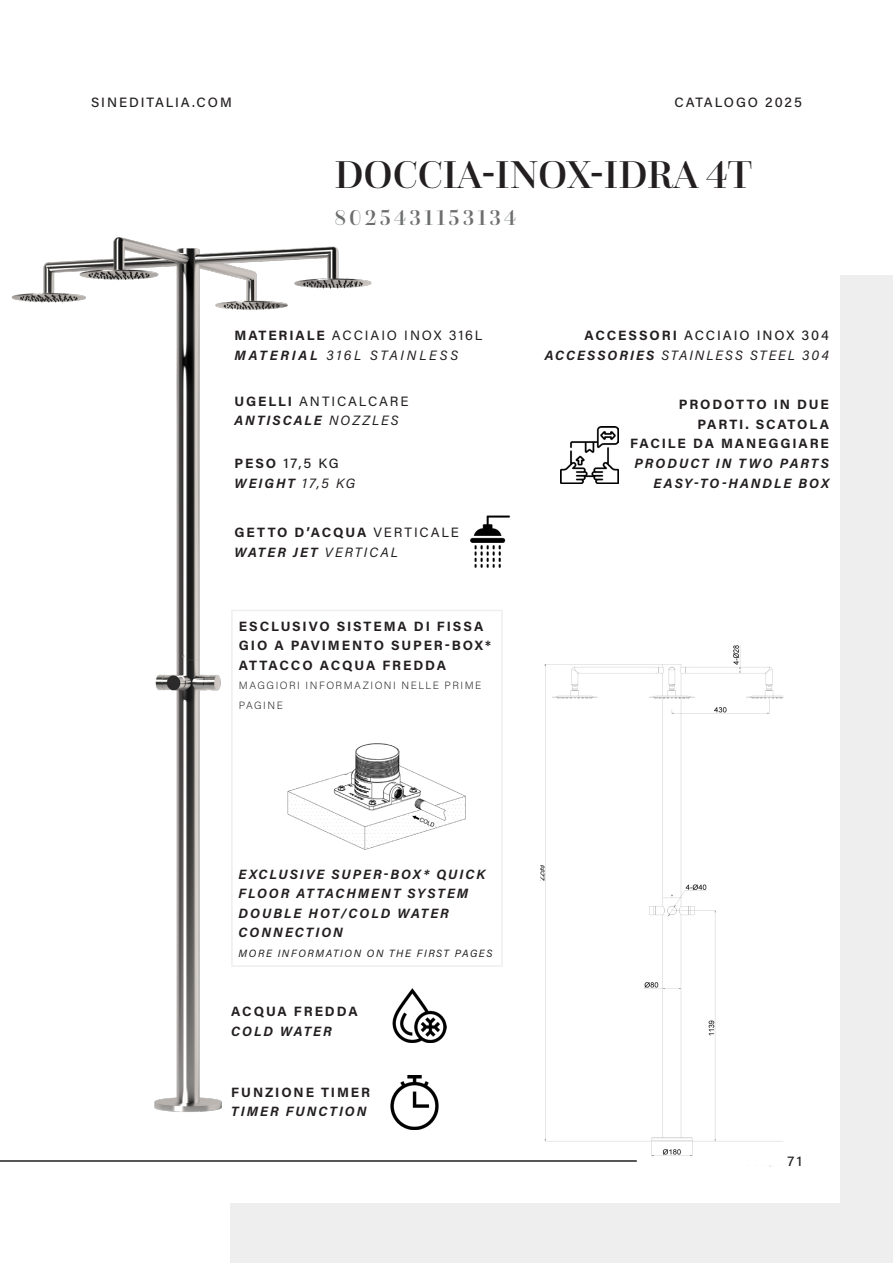
<style>
.page{position:relative;width:893px;height:1263px;background:#fff}
.page>*{position:absolute;margin:0;border:0;box-sizing:border-box;transform-origin:0 0}
.Heading_15_pt___All_Caps{font:500 40.5px "Questa Grande";color:#231f20}
.Subheading_9_pt___All_Caps{font:500 22.5px "Questa Grande";letter-spacing:.14em;color:#6c6d6d}
.Subheading_9_pt___All_Caps-2{font:italic 700 13.5px/19.5px "Acumin Pro";letter-spacing:.145em;color:#231f20}
.Subheading_9_pt___All_Caps-3{font:700 13.5px/19.5px "Acumin Pro";letter-spacing:.14em;color:#231f20}
.Subheading_9_pt___All_Caps-4{font:500 13.5px "Acumin Pro";letter-spacing:.14em;color:#231f20}
.Subheading_9_pt___All_Caps-5{font:13.5px "Acumin Pro";letter-spacing:.14em;color:#231f20}
.Subheading_9_pt___All_Caps-6{font:italic 13.5px "Acumin Pro";letter-spacing:.155em;color:#231f20}
.Subheading_9_pt___All_Caps-7{font:italic 13.5px "Acumin Pro";letter-spacing:.2em;color:#231f20}
.Subheading_9_pt___All_Caps-8{font:200 10.5px/19.5px "Acumin Pro";letter-spacing:.145em;color:#231f20}
.Subheading_9_pt___All_Caps-9{font:italic 10.5px "Acumin Pro";letter-spacing:.15em;color:#231f20}
.s1{font-weight:700}
.s2{font-weight:400}
</style>
<div class="page">
<div style="left:231px;top:276px;width:662px;height:987px;background:#eeeeef"></div>
<div style="left:53px;top:60px;width:787px;height:1143px;background:#fff"></div>
<img style="left:11px;top:237px;width:361px;height:875px">
<img style="left:540px;top:644px;width:243px;height:512px">
<img style="left:285px;top:730px;width:181px;height:123px">
<hr style="left:231px;top:610px;width:2px;height:357px;background:#eeeeef">
<hr style="left:501px;top:610px;width:2px;height:357px;background:#eeeeef">
<hr style="left:233px;top:965px;width:268px;height:2px;background:#eeeeef">
<hr style="left:231px;top:610px;width:270px;height:1px;background:#eeeeef">
<img style="left:470px;top:515px;width:41px;height:53px">
<img style="left:392px;top:988px;width:55px;height:55px">
<img style="left:390px;top:1075px;width:49px;height:54px">
<img style="left:561px;top:426px;width:57px;height:58px">
<hr style="left:0;top:1160px;width:637px;height:2px;background:#231f20">
<p class="Subheading_9_pt___All_Caps-4" style="left:91px;top:93px;width:142px">SINEDITALIA.COM</p>
<p class="Subheading_9_pt___All_Caps-4" style="left:674px;top:93px;width:129px">CATALOGO 2025</p>
<p class="Heading_15_pt___All_Caps" style="left:334px;top:150px;width:419px">DOCCIA-INOX-IDRA 4T</p>
<p class="Subheading_9_pt___All_Caps" style="left:334px;top:204px;width:184px">8025431153134</p>
<p class="Subheading_9_pt___All_Caps-5" style="left:235px;top:326px;width:249px"><span class="s1">MATERIALE</span> ACCIAIO INOX 316L</p>
<p class="Subheading_9_pt___All_Caps-7" style="left:235px;top:346px;width:225px"><span class="s1">MATERIAL</span> 316L STAINLESS</p>
<p class="Subheading_9_pt___All_Caps-5" style="left:235px;top:392px;width:176px"><span class="s1">UGELLI</span> ANTICALCARE</p>
<p class="Subheading_9_pt___All_Caps-2" style="left:235px;top:410px;width:165px">ANTISCALE <span class="s2">NOZZLES</span></p>
<p class="Subheading_9_pt___All_Caps-4" style="left:235px;top:454px;width:106px"><span class="s1">PESO</span> 17,5 KG</p>
<p class="Subheading_9_pt___All_Caps-2" style="left:235px;top:472px;width:122px">WEIGHT <span class="s2">17,5 KG</span></p>
<p class="Subheading_9_pt___All_Caps-3" style="left:235px;top:522px;width:226px">GETTO D’ACQUA <span class="s2">VERTICALE</span></p>
<p class="Subheading_9_pt___All_Caps-2" style="left:235px;top:542px;width:165px">WATER JET <span class="s2">VERTICAL</span></p>
<p class="Subheading_9_pt___All_Caps-3" style="left:239px;top:615px;width:254px">ESCLUSIVO SISTEMA DI FISSA<br>GIO A PAVIMENTO SUPER-BOX*</p>
<p class="Subheading_9_pt___All_Caps-3" style="left:239px;top:654px;width:209px">ATTACCO ACQUA FREDDA</p>
<p class="Subheading_9_pt___All_Caps-8" style="left:239px;top:675px;width:244px">MAGGIORI INFORMAZIONI NELLE PRIME<br>PAGINE</p>
<p class="Subheading_9_pt___All_Caps-4" style="left:584px;top:326px;width:246px"><span class="s1">ACCESSORI</span> ACCIAIO INOX 304</p>
<p class="Subheading_9_pt___All_Caps-6" style="left:545px;top:346px;width:286px"><span class="s1">ACCESSORIES</span> STAINLESS STEEL 304</p>
<p class="Subheading_9_pt___All_Caps-3" style="left:679px;top:394px;width:152px">PRODOTTO IN DUE</p>
<p class="Subheading_9_pt___All_Caps-3" style="left:697px;top:414px;width:133px">PARTI. SCATOLA</p>
<p class="Subheading_9_pt___All_Caps-3" style="left:630px;top:433px;width:200px">FACILE DA MANEGGIARE</p>
<p class="Subheading_9_pt___All_Caps-2" style="left:635px;top:453px;width:196px">PRODUCT IN TWO PARTS</p>
<p class="Subheading_9_pt___All_Caps-2" style="left:653px;top:472px;width:177px">EASY-TO-HANDLE BOX</p>
<p class="Subheading_9_pt___All_Caps-2" style="left:239px;top:864px;width:248px">EXCLUSIVE SUPER-BOX* QUICK<br>FLOOR ATTACHMENT SYSTEM</p>
<p class="Subheading_9_pt___All_Caps-2" style="left:239px;top:903px;width:212px">DOUBLE HOT/COLD WATER<br>CONNECTION</p>
<p class="Subheading_9_pt___All_Caps-9" style="left:239px;top:946px;width:255px">MORE INFORMATION ON THE FIRST PAGES</p>
<p class="Subheading_9_pt___All_Caps-3" style="left:231px;top:1001px;width:128px">ACQUA FREDDA</p>
<p class="Subheading_9_pt___All_Caps-2" style="left:231px;top:1021px;width:102px">COLD WATER</p>
<p class="Subheading_9_pt___All_Caps-3" style="left:231px;top:1082px;width:140px">FUNZIONE TIMER</p>
<p class="Subheading_9_pt___All_Caps-2" style="left:231px;top:1101px;width:137px">TIMER FUNCTION</p>
</div>
